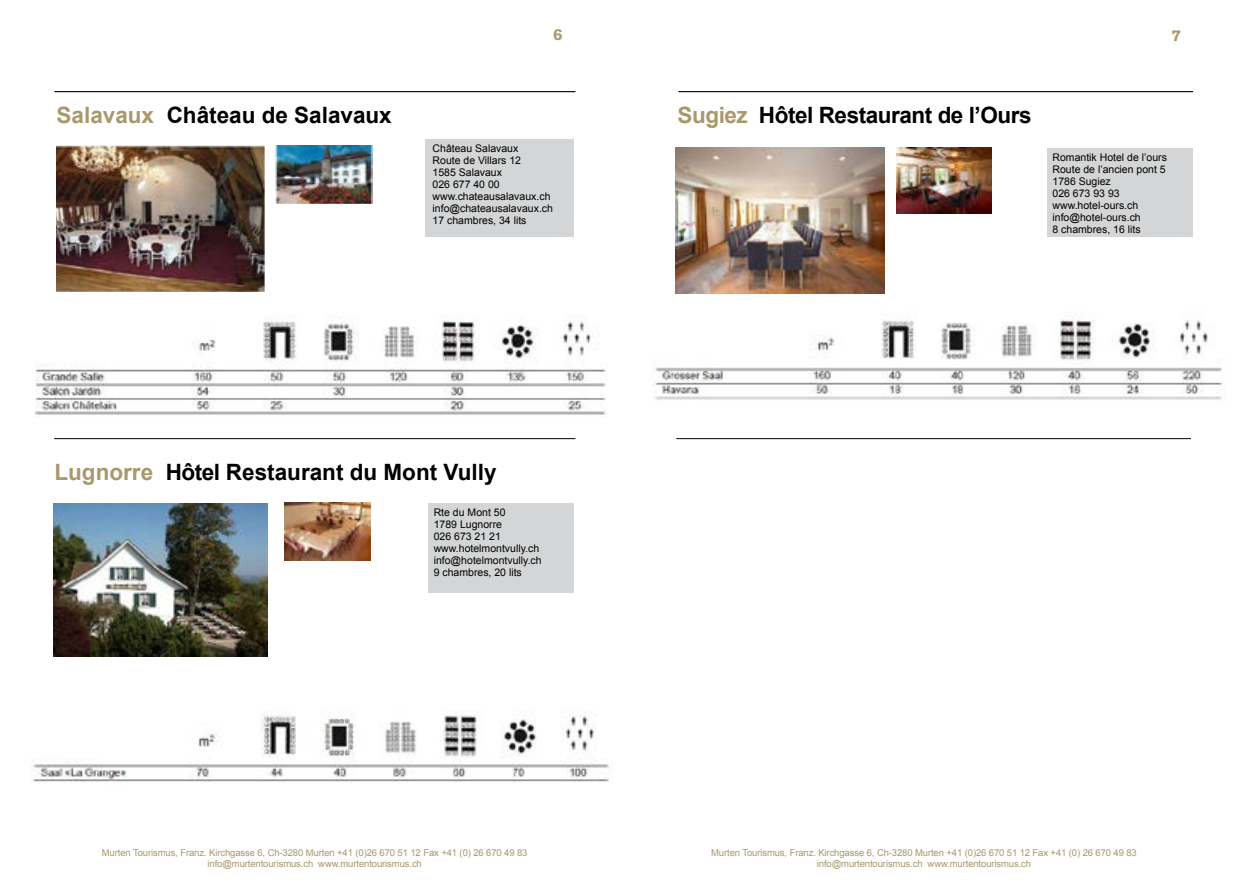
<style>
.page{position:relative;width:1259px;height:893px;background:#fff}
.page>*{position:absolute;margin:0;border:0;box-sizing:border-box;transform-origin:0 0}
.t1{font:700 22.5px "Arial";color:#000}
.t2{font:700 22.5px "Arial";letter-spacing:-.02em;color:#000}
.t3{font:700 16.5px "Adelle Basic";color:#a9986c}
.t4{font:10.5px/12px "Arial";color:#000}
.t5{font:9.45px/10.4px "Arial";letter-spacing:-.01em;color:#a9986c;text-align:center}
.s1{color:#a9986c}
</style>
<div class="page">
<div style="left:428px;top:503px;width:146px;height:90px;background:#d4d5d6"></div>
<div style="left:1047px;top:148px;width:145px;height:88px;background:#d4d5d6"></div>
<img style="left:896px;top:147px;width:96px;height:66px">
<img style="left:285px;top:503px;width:85px;height:57px">
<img style="left:54px;top:503px;width:213px;height:153px">
<img style="left:675px;top:148px;width:209px;height:146px">
<div style="left:425px;top:139px;width:148px;height:97px;background:#d4d5d6"></div>
<img style="left:57px;top:146px;width:208px;height:145px">
<img style="left:276px;top:146px;width:96px;height:57px">
<img style="left:35px;top:318px;width:571px;height:97px">
<img style="left:653px;top:314px;width:570px;height:86px">
<img style="left:33px;top:712px;width:576px;height:70px">
<hr style="left:54px;top:91px;width:521px;height:1px;background:#000">
<hr style="left:678px;top:91px;width:515px;height:1px;background:#000">
<hr style="left:54px;top:438px;width:521px;height:1px;background:#000">
<hr style="left:676px;top:438px;width:515px;height:1px;background:#000">
<h1 class="t1" style="left:57px;top:100px;width:337px"><span class="s1">Salavaux</span> Château de Salavaux</h1>
<h2 class="t3" style="left:553px;top:24px;width:11px">6</h2>
<p class="t4" style="left:432px;top:142px;width:122px">Château Salavaux<br>Route de Villars 12<br>1585 Salavaux<br>026 677 40 00 www.chateausalavaux.ch info@chateausalavaux.ch<br>17 chambres, 34 lits</p>
<h1 class="t1" style="left:54px;top:457px;width:443px"><span class="s1">Lugnorre</span> Hôtel Restaurant du Mont Vully</h1>
<p class="t4" style="left:434px;top:506px;width:109px">Rte du Mont 50<br>1789 Lugnorre<br>026 673 21 21 www.hotelmontvully.ch info@hotelmontvully.ch<br>9 chambres, 20 lits</p>
<h2 class="t3" style="left:1171px;top:24px;width:10px">7</h2>
<h1 class="t2" style="left:677px;top:100px;width:355px"><span class="s1">Sugiez</span> Hôtel Restaurant de l’Ours</h1>
<p class="t4" style="left:1052px;top:151px;width:116px">Romantik Hotel de l’ours<br>Route de l’ancien pont 5<br>1786 Sugiez<br>026 673 93 93 www.hotel-ours.ch info@hotel-ours.ch<br>8 chambres, 16 lits</p>
<p class="t5" style="left:102px;top:848px;width:427px">Murten Tourismus, Franz. Kirchgasse 6, Ch-3280 Murten +41 (0)26 670 51 12 Fax +41 (0) 26 670 49 83 info@murtentourismus.ch www.murtentourismus.ch</p>
<p class="t5" style="left:711px;top:848px;width:427px">Murten Tourismus, Franz. Kirchgasse 6, Ch-3280 Murten +41 (0)26 670 51 12 Fax +41 (0) 26 670 49 83 info@murtentourismus.ch www.murtentourismus.ch</p>
</div>
